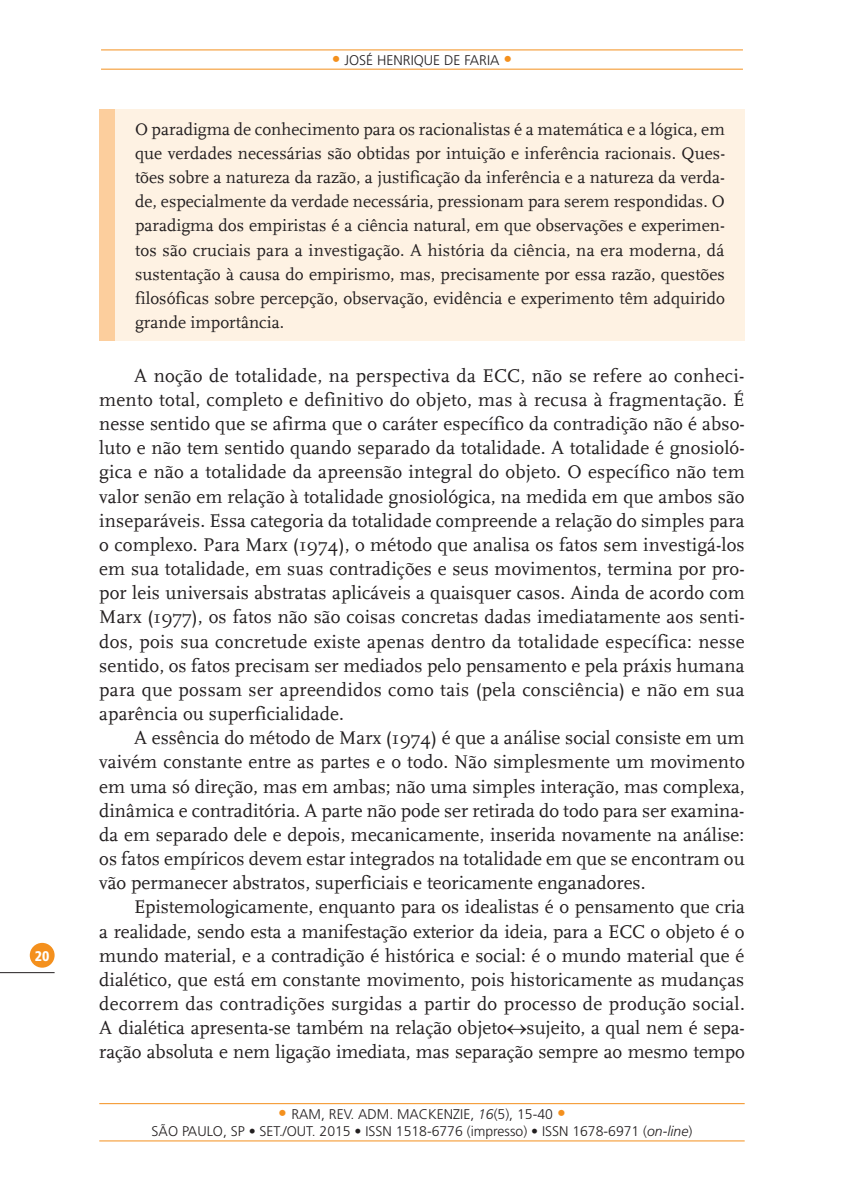
<style>
.page{position:relative;width:844px;height:1191px;background:#fff}
.page>*{position:absolute;margin:0;border:0;box-sizing:border-box;transform-origin:0 0}
.t1{font:19.25px/24.2px "FF Scala Definitiver";color:#231f20;text-align:justify}
.t2{font:17.5px/24.2px "FF Scala Definitiver";color:#231f20;text-align:justify}
.t3{font:300 14px/16.8px "Frutiger LT Std";color:#231f20;text-align:center}
.t4{font:900 condensed 14px "Frutiger LT Std";color:#fff}
.s1{font-size:17.5px;color:#f4901d}
.s2{font-style:italic}
</style>
<div class="page">
<div style="left:30px;top:943px;width:25px;height:24px;background:#f4901d;border-radius:50%"></div>
<hr style="left:0;top:972px;width:55px;height:1px;background:#231f20">
<hr style="left:99px;top:1140px;width:645px;height:1px;background:#f4901d">
<hr style="left:99px;top:1103px;width:645px;height:1px;background:#f4901d">
<hr style="left:101px;top:49px;width:641px;height:1px;background:#f4901d">
<hr style="left:101px;top:69px;width:641px;height:1px;background:#f4901d">
<div style="left:99px;top:109px;width:16px;height:231px;background:#fcce9d"></div>
<div style="left:115px;top:109px;width:629px;height:231px;background:#fef2e3"></div>
<p class="t4" style="left:35px;top:947px;width:16px">20</p>
<p class="t3" style="left:332px;top:51px;width:182px"><span class="s1">•</span> JOSÉ HENRIQUE DE FARIA <span class="s1">•</span></p>
<p class="t2" style="left:135px;top:117px;width:591px">O paradigma de conhecimento para os racionalistas é a matemática e a lógica, em que verdades necessárias são obtidas por intuição e inferência racionais. Ques&shy;tões sobre a natureza da razão, a justificação da inferência e a natureza da verda&shy;de, especialmente da verdade necessária, pressionam para serem respondidas. O paradigma dos empiristas é a ciência natural, em que observações e experimen&shy;tos são cruciais para a investigação. A história da ciência, na era moderna, dá sustentação à causa do empirismo, mas, precisamente por essa razão, questões filosóficas sobre percepção, observação, evidência e experimento têm adquirido grande importância.</p>
<p class="t1" style="left:99px;top:364px;width:646px;text-indent:35px">A noção de totalidade, na perspectiva da ECC, não se refere ao conheci&shy;mento total, completo e definitivo do objeto, mas à recusa à fragmentação. É nesse sentido que se afirma que o caráter específico da contradição não é abso&shy;luto e não tem sentido quando separado da totalidade. A totalidade é gnosioló&shy;gica e não a totalidade da apreensão integral do objeto. O específico não tem valor senão em relação à totalidade gnosiológica, na medida em que ambos são inseparáveis. Essa categoria da totalidade compreende a relação do simples para o complexo. Para Marx (1974), o método que analisa os fatos sem investigá-los em sua totalidade, em suas contradições e seus movimentos, termina por pro&shy;por leis universais abstratas aplicáveis a quaisquer casos. Ainda de acordo com Marx (1977), os fatos não são coisas concretas dadas imediatamente aos senti&shy;dos, pois sua concretude existe apenas dentro da totalidade específica: nesse sentido, os fatos precisam ser mediados pelo pensamento e pela práxis humana para que possam ser apreendidos como tais (pela consciência) e não em sua aparência ou superficialidade.</p>
<p class="t1" style="left:99px;top:726px;width:646px;text-indent:35px">A essência do método de Marx (1974) é que a análise social consiste em um vaivém constante entre as partes e o todo. Não simplesmente um movimento em uma só direção, mas em ambas; não uma simples interação, mas complexa, dinâmica e contraditória. A parte não pode ser retirada do todo para ser examina&shy;da em separado dele e depois, mecanicamente, inserida novamente na análise: os fatos empíricos devem estar integrados na totalidade em que se encontram ou vão permanecer abstratos, superficiais e teoricamente enganadores.</p>
<p class="t1" style="left:99px;top:895px;width:647px;text-indent:35px">Epistemologicamente, enquanto para os idealistas é o pensamento que cria a realidade, sendo esta a manifestação exterior da ideia, para a ECC o objeto é o mundo material, e a contradição é histórica e social: é o mundo material que é dialético, que está em constante movimento, pois historicamente as mudanças decorrem das contradições surgidas a partir do processo de produção social.<br>A dialética apresenta-se também na relação objeto↔sujeito, a qual nem é sepa&shy;ração absoluta e nem ligação imediata, mas separação sempre ao mesmo tempo</p>
<p class="t3" style="left:152px;top:1106px;width:542px"><span class="s1">•</span> RAM, REV. ADM. MACKENZIE, <span class="s2">16</span>(5), 15-40 <span class="s1">•<br></span>SÃO PAULO, SP • SET./OUT. 2015 • ISSN 1518-6776 (impresso) • ISSN 1678-6971 (<span class="s2">on-line</span>)</p>
</div>
